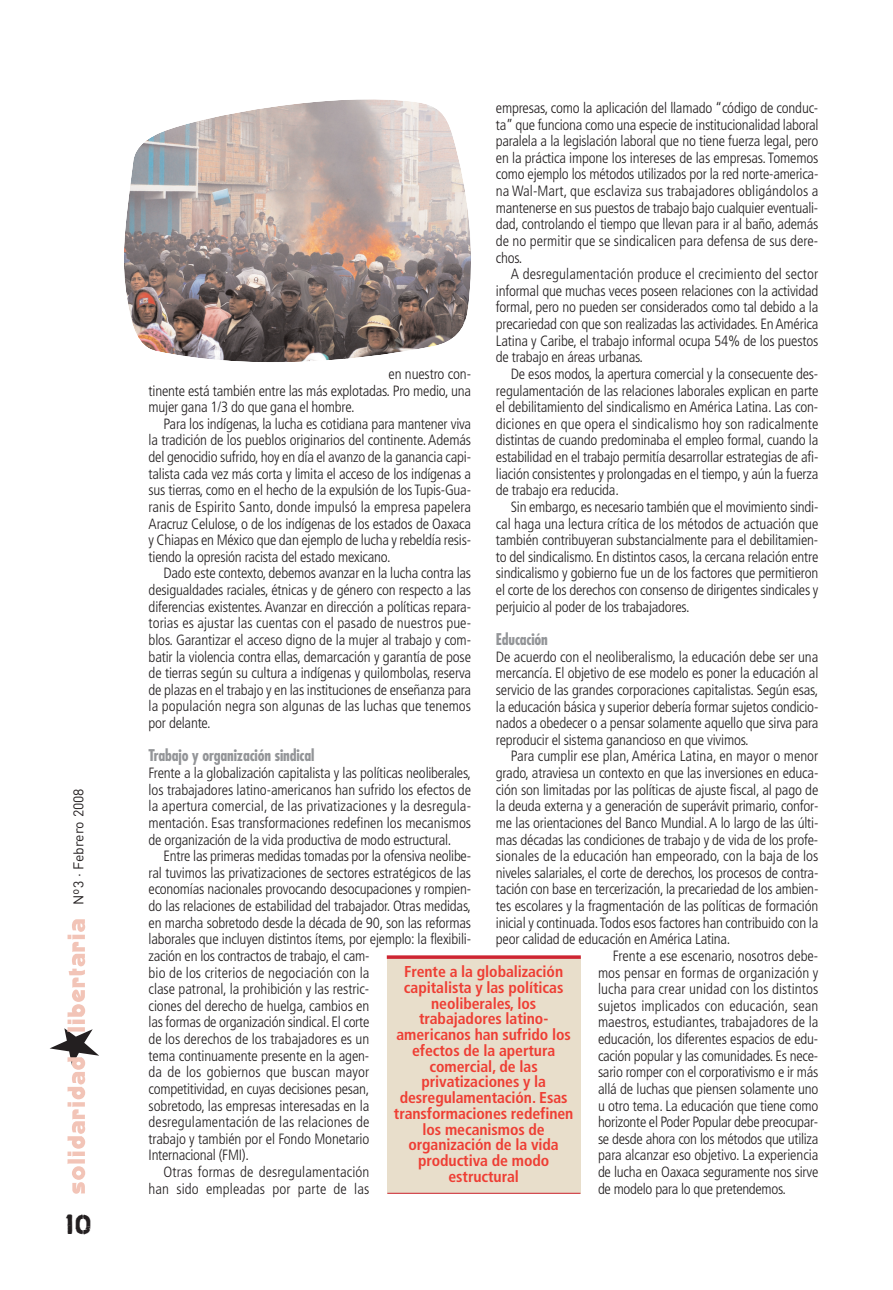
<style>
.page{position:relative;width:893px;height:1290px;background:#fff}
.page>*{position:absolute;margin:0;border:0;box-sizing:border-box;transform-origin:0 0}
.t1{font:24.5px "Graffiare";color:#231f20}
.t2{font:700 condensed 15.75px/15.8px "Frutiger";letter-spacing:-.005em;color:#ee3e34;text-align:center}
.t3{font:700 condensed 15.75px "Futura";letter-spacing:-.01em;color:#939598}
.t4{font:300 condensed 14.88px/16.6px "Frutiger";letter-spacing:-.015em;color:#231f20;text-align:justify}
.t5{font:300 condensed 14.88px "Frutiger";letter-spacing:.005em;color:#231f20}
.t6{font:14px "DIN";color:#231f20}
</style>
<div class="page">
<svg style="left:50px;top:919px;width:49px;height:275px"></svg>
<div style="left:387px;top:957px;width:193px;height:236px;background:#e8decb"></div>
<svg style="left:387px;top:955px;width:194px;height:4px"></svg>
<hr style="left:387px;top:1193px;width:193px;height:1px;background:#ce2532">
<img style="left:124px;top:99px;width:347px;height:263px">
<p class="t6" style="left:74px;top:905px;width:118px;rotate:-90deg">Nº3 · Febrero 2008</p>
<h1 class="t1" style="left:65px;top:1210px;width:28px">10</h1>
<p class="t4" style="left:496px;top:101px;width:324px">empresas, como la aplicación del llamado “código de conduc&shy;ta” que funciona como una especie de institucionalidad laboral paralela a la legislación laboral que no tiene fuerza legal, pero en la práctica impone los intereses de las empresas. Tomemos como ejemplo los métodos utilizados por la red norte-america&shy;na Wal-Mart, que esclaviza sus trabajadores obligándolos a mantenerse en sus puestos de trabajo bajo cualquier eventuali&shy;dad, controlando el tiempo que llevan para ir al baño, además de no permitir que se sindicalicen para defensa de sus dere&shy;chos.</p>
<p class="t4" style="left:496px;top:267px;width:324px;text-indent:15px">A desregulamentación produce el crecimiento del sector informal que muchas veces poseen relaciones con la actividad formal, pero no pueden ser considerados como tal debido a la precariedad con que son realizadas las actividades. En América Latina y Caribe, el trabajo informal ocupa 54% de los puestos de trabajo en áreas urbanas.</p>
<p class="t4" style="left:496px;top:367px;width:324px;text-indent:15px">De esos modos, la apertura comercial y la consecuente des&shy;regulamentación de las relaciones laborales explican en parte el debilitamiento del sindicalismo en América Latina. Las con&shy;diciones en que opera el sindicalismo hoy son radicalmente distintas de cuando predominaba el empleo formal, cuando la estabilidad en el trabajo permitía desarrollar estrategias de afi&shy;liación consistentes y prolongadas en el tiempo, y aún la fuerza de trabajo era reducida.</p>
<p class="t4" style="left:496px;top:500px;width:324px;text-indent:15px">Sin embargo, es necesario también que el movimiento sindi&shy;cal haga una lectura crítica de los métodos de actuación que también contribuyeran substancialmente para el debilitamien&shy;to del sindicalismo. En distintos casos, la cercana relación entre sindicalismo y gobierno fue un de los factores que permitieron el corte de los derechos con consenso de dirigentes sindicales y perjuicio al poder de los trabajadores.</p>
<p class="t3" style="left:496px;top:632px;width:53px">Educación</p>
<p class="t4" style="left:496px;top:649px;width:324px">De acuerdo con el neoliberalismo, la educación debe ser una mercancía. El objetivo de ese modelo es poner la educación al servicio de las grandes corporaciones capitalistas. Según esas, la educación básica y superior debería formar sujetos condicio&shy;nados a obedecer o a pensar solamente aquello que sirva para reproducir el sistema ganancioso en que vivimos.</p>
<p class="t4" style="left:511px;top:749px;width:309px">Para cumplir ese plan, América Latina, en mayor o menor</p>
<p class="t4" style="left:496px;top:766px;width:324px">grado, atraviesa un contexto en que las inversiones en educa-</p>
<p class="t4" style="left:496px;top:782px;width:324px">ción son limitadas por las políticas de ajuste fiscal, al pago de</p>
<p class="t4" style="left:496px;top:799px;width:324px">la deuda externa y a generación de superávit primario, confor-</p>
<p class="t4" style="left:496px;top:815px;width:324px">me las orientaciones del Banco Mundial. A lo largo de las últi-</p>
<p class="t4" style="left:496px;top:832px;width:324px">mas décadas las condiciones de trabajo y de vida de los profe-</p>
<p class="t5" style="left:496px;top:850px;width:324px">sionales de la educación han empeorado, con la baja de los</p>
<p class="t4" style="left:496px;top:865px;width:324px">niveles salariales, el corte de derechos, los procesos de contra-</p>
<p class="t4" style="left:496px;top:882px;width:324px">tación con base en tercerización, la precariedad de los ambien-</p>
<p class="t4" style="left:496px;top:899px;width:324px">tes escolares y la fragmentación de las políticas de formación</p>
<p class="t4" style="left:496px;top:915px;width:324px">inicial y continuada.Todos esos factores han contribuido con la</p>
<p class="t4" style="left:496px;top:932px;width:236px">peor calidad de educación en América Latina.</p>
<p class="t4" style="left:613px;top:948px;width:207px">Frente a ese escenario, nosotros debe-</p>
<p class="t5" style="left:598px;top:966px;width:222px">mos pensar en formas de organización y</p>
<p class="t5" style="left:598px;top:983px;width:222px">lucha para crear unidad con los distintos</p>
<p class="t5" style="left:598px;top:999px;width:222px">sujetos implicados con educación, sean</p>
<p class="t4" style="left:598px;top:1015px;width:222px">maestros, estudiantes, trabajadores de la</p>
<p class="t4" style="left:598px;top:1032px;width:222px">educación, los diferentes espacios de edu-</p>
<p class="t4" style="left:598px;top:1048px;width:222px">cación popular y las comunidades. Es nece-</p>
<p class="t4" style="left:598px;top:1065px;width:222px">sario romper con el corporativismo e ir más</p>
<p class="t4" style="left:598px;top:1081px;width:222px">allá de luchas que piensen solamente uno</p>
<p class="t4" style="left:598px;top:1098px;width:222px">u otro tema. La educación que tiene como</p>
<p class="t4" style="left:598px;top:1115px;width:222px">horizonte el Poder Popular debe preocupar-</p>
<p class="t4" style="left:598px;top:1131px;width:222px">se desde ahora con los métodos que utiliza</p>
<p class="t4" style="left:598px;top:1148px;width:222px">para alcanzar eso objetivo. La experiencia</p>
<p class="t4" style="left:598px;top:1165px;width:222px">de lucha en Oaxaca seguramente nos sirve</p>
<p class="t4" style="left:598px;top:1181px;width:190px">de modelo para lo que pretendemos.</p>
<p class="t4" style="left:149px;top:367px;width:324px;text-indent:240px">en nuestro con&shy;tinente está también entre las más explotadas. Pro medio, una mujer gana 1/3 do que gana el hombre.</p>
<p class="t4" style="left:149px;top:416px;width:324px;text-indent:15px">Para los indígenas, la lucha es cotidiana para mantener viva la tradición de los pueblos originarios del continente. Además del genocidio sufrido, hoy en día el avanzo de la ganancia capi&shy;talista cada vez más corta y limita el acceso de los indígenas a sus tierras, como en el hecho de la expulsión de los Tupis-Gua&shy;ranis de Espirito Santo, donde impulsó la empresa papelera Aracruz Celulose, o de los indígenas de los estados de Oaxaca y Chiapas en México que dan ejemplo de lucha y rebeldía resis&shy;tiendo la opresión racista del estado mexicano.</p>
<p class="t4" style="left:149px;top:566px;width:324px;text-indent:15px">Dado este contexto, debemos avanzar en la lucha contra las desigualdades raciales, étnicas y de género con respecto a las diferencias existentes. Avanzar en dirección a políticas repara&shy;torias es ajustar las cuentas con el pasado de nuestros pue&shy;blos. Garantizar el acceso digno de la mujer al trabajo y com&shy;batir la violencia contra ellas, demarcación y garantía de pose de tierras según su cultura a indígenas y quilombolas, reserva de plazas en el trabajo y en las instituciones de enseñanza para la populación negra son algunas de las luchas que tenemos por delante.</p>
<p class="t3" style="left:149px;top:749px;width:167px">Trabajo y organización sindical</p>
<p class="t4" style="left:149px;top:766px;width:324px">Frente a la globalización capitalista y las políticas neoliberales, los trabajadores latino-americanos han sufrido los efectos de la apertura comercial, de las privatizaciones y la desregula&shy;mentación. Esas transformaciones redefinen los mecanismos de organización de la vida productiva de modo estructural.</p>
<p class="t4" style="left:163px;top:849px;width:309px">Entre las primeras medidas tomadas por la ofensiva neolibe-</p>
<p class="t4" style="left:149px;top:865px;width:324px">ral tuvimos las privatizaciones de sectores estratégicos de las</p>
<p class="t4" style="left:149px;top:882px;width:324px">economías nacionales provocando desocupaciones y rompien-</p>
<p class="t4" style="left:149px;top:899px;width:324px">do las relaciones de estabilidad del trabajador. Otras medidas,</p>
<p class="t4" style="left:149px;top:915px;width:324px">en marcha sobretodo desde la década de 90, son las reformas</p>
<p class="t4" style="left:149px;top:932px;width:324px">laborales que incluyen distintos ítems, por ejemplo: la flexibili-</p>
<p class="t4" style="left:149px;top:948px;width:222px">zación en los contractos de trabajo, el cam-</p>
<p class="t5" style="left:149px;top:966px;width:222px">bio de los criterios de negociación con la</p>
<p class="t4" style="left:149px;top:982px;width:222px">clase patronal, la prohibición y las restric-</p>
<p class="t4" style="left:149px;top:998px;width:222px">ciones del derecho de huelga, cambios en</p>
<p class="t4" style="left:149px;top:1015px;width:222px">las formas de organización sindical. El corte</p>
<p class="t4" style="left:149px;top:1032px;width:222px">de los derechos de los trabajadores es un</p>
<p class="t4" style="left:149px;top:1048px;width:222px">tema continuamente presente en la agen-</p>
<p class="t5" style="left:149px;top:1066px;width:222px">da de los gobiernos que buscan mayor</p>
<p class="t4" style="left:149px;top:1081px;width:222px">competitividad, en cuyas decisiones pesan,</p>
<p class="t4" style="left:149px;top:1098px;width:222px">sobretodo, las empresas interesadas en la</p>
<p class="t5" style="left:149px;top:1116px;width:222px">desregulamentación de las relaciones de</p>
<p class="t4" style="left:149px;top:1131px;width:222px">trabajo y también por el Fondo Monetario</p>
<p class="t4" style="left:149px;top:1148px;width:102px">Internacional (FMI).</p>
<p class="t5" style="left:163px;top:1166px;width:207px">Otras formas de desregulamentación</p>
<p class="t5" style="left:149px;top:1182px;width:222px">han sido empleadas por parte de las</p>
<p class="t2" style="left:394px;top:965px;width:181px">Frente a la globalización capitalista y las políticas neoliberales, los trabajadores latino&shy;americanos han sufrido los efectos de la apertura comercial, de las privatizaciones y la desregulamentación. Esas transformaciones redefinen los mecanismos de organización de la vida productiva de modo estructural</p>
</div>
